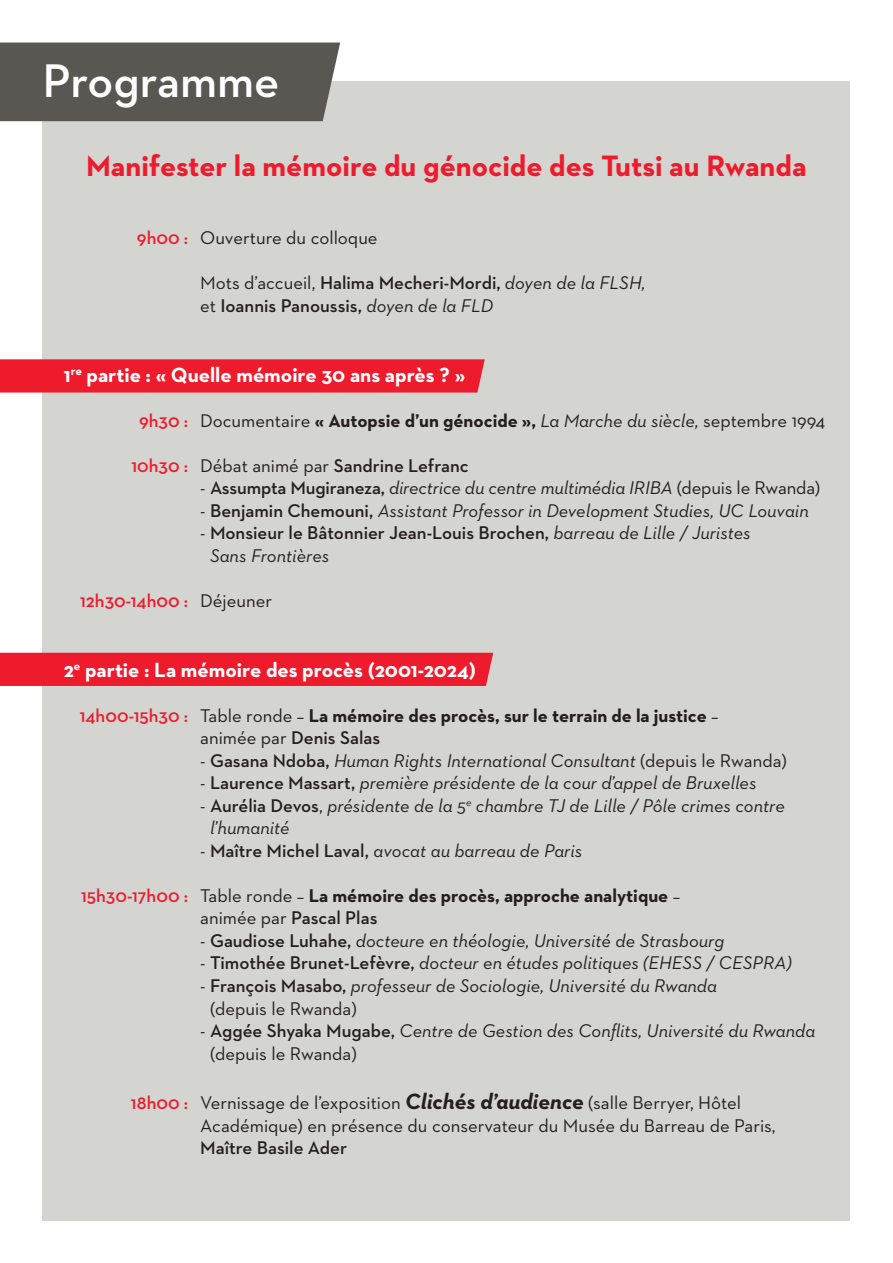
<style>
.page{position:relative;width:893px;height:1263px;background:#fff}
.page>*{position:absolute;margin:0;border:0;box-sizing:border-box;transform-origin:0 0}
.t1{font:600 48px "Neutraface 2 Text";color:#fff}
.t2{font:700 30px "Neutraface 2 Text";color:#ee1b2d}
.t3{font:700 21px "Neutraface 2 Text";color:#fff}
.t4{font:italic 18.75px/22.5px "Neutraface 2 Text";color:#231f20}
.t5{font:18.75px/22.5px "Neutraface 2 Text";color:#231f20}
.t6{font:600 18.75px/22.5px "Neutraface 2 Text";color:#231f20}
.t7{font:700 18.75px/22.5px "Neutraface 2 Text";color:#231f20}
.t8{font:600 18.75px "Neutraface 2 Text";color:#ee1b2d}
.s1{font-weight:600;color:#ee1b2d}
.s2{font-weight:400}
.s3{font-weight:400;font-style:italic}
.s4{font-weight:700}
.s5{font-style:italic}
.s6{color:#ee1b2d}
.s7{font-style:normal}
.s8{font-weight:600;font-style:normal}
.s9{font-weight:400;color:#231f20}
.s10{font-weight:600}
.s11{font-weight:700;font-style:italic;font-size:22.5px}
</style>
<div class="page">
<div style="left:43px;top:81px;width:807px;height:1139px;background:#d4d4d0"></div>
<div style="left:0;top:43px;width:340px;height:78px;background:#585752"></div>
<div style="left:0;top:359px;width:485px;height:34px;background:#ee1b2d"></div>
<div style="left:0;top:653px;width:493px;height:33px;background:#ee1b2d"></div>
<h1 class="t1" style="left:43px;top:50px;width:239px">Programme</h1>
<h2 class="t2" style="left:86px;top:147px;width:722px">Manifester la mémoire du génocide des Tutsi au Rwanda</h2>
<p class="t5" style="left:137px;top:226px;width:242px"><span class="s1">9h00 :</span> Ouverture du colloque</p>
<p class="t6" style="left:200px;top:271px;width:447px"><span class="s2">Mots d’accueil,</span> Halima Mecheri-Mordi, <span class="s3">doyen de la FLSH, </span><span class="s2">et</span> Ioannis Panoussis, <span class="s3">doyen de la FLD</span></p>
<p class="t3" style="left:64px;top:361px;width:403px">1<sup>re</sup> partie : « Quelle mémoire 30 ans après ? »</p>
<p class="t5" style="left:139px;top:409px;width:688px"><span class="s1">9h30 :</span> Documentaire <span class="s4">« Autopsie d’un génocide »,</span> <span class="s5">La Marche du siècle,</span> septembre 1994</p>
<p class="t6" style="left:131px;top:454px;width:339px"><span class="s6">10h30 :</span> <span class="s2">Débat animé par</span> Sandrine Lefranc</p>
<p class="t4" style="left:200px;top:476px;width:621px"><span class="s7">-</span> <span class="s8">Assumpta Mugiraneza,</span> directrice du centre multimédia IRIBA <span class="s7">(depuis le Rwanda)</span></p>
<p class="t4" style="left:200px;top:499px;width:610px"><span class="s7">-</span> <span class="s8">Benjamin Chemouni,</span> Assistant Professor in Development Studies, UC Louvain</p>
<p class="t6" style="left:210px;top:521px;width:542px;text-indent:-10px"><span class="s2">-</span> Monsieur le Bâtonnier Jean-Louis Brochen, <span class="s3">barreau de Lille / Juristes<br>Sans Frontières</span></p>
<p class="t8" style="left:80px;top:588px;width:193px">12h30-14h00 : <span class="s9">Déjeuner</span></p>
<p class="t3" style="left:64px;top:656px;width:414px">2<sup>e</sup> partie : La mémoire des procès (2001-2024)</p>
<p class="t7" style="left:200px;top:704px;width:520px;text-indent:-120px"><span class="s1">14h00-15h30 :</span> <span class="s2">Table ronde –</span> La mémoire des procès, sur le terrain de la justice <span class="s2">– animée par</span> <span class="s10">Denis Salas</span></p>
<p class="t4" style="left:200px;top:749px;width:588px"><span class="s7">-</span> <span class="s8">Gasana Ndoba,</span> Human Rights International Consultant <span class="s7">(depuis le Rwanda)</span></p>
<p class="t4" style="left:200px;top:771px;width:558px"><span class="s7">-</span> <span class="s8">Laurence Massart,</span> première présidente de la cour d’appel de Bruxelles</p>
<p class="t4" style="left:210px;top:794px;width:576px;text-indent:-10px"><span class="s7">-</span> <span class="s8">Aurélia Devos</span><span class="s7">,</span> présidente de la 5<sup>e</sup> chambre TJ de Lille / Pôle crimes contre l’humanité</p>
<p class="t4" style="left:200px;top:839px;width:384px"><span class="s7">-</span> <span class="s8">Maître Michel Laval,</span> avocat au barreau de Paris</p>
<p class="t7" style="left:200px;top:884px;width:481px;text-indent:-119px"><span class="s1">15h30-17h00 :</span> <span class="s2">Table ronde –</span> La mémoire des procès, approche analytique <span class="s2">– animée par</span> <span class="s10">Pascal Plas</span></p>
<p class="t4" style="left:200px;top:929px;width:526px"><span class="s7">-</span> <span class="s8">Gaudiose Luhahe,</span> docteure en théologie, Université de Strasbourg</p>
<p class="t4" style="left:200px;top:951px;width:593px"><span class="s7">-</span> <span class="s8">Timothée Brunet-Lefèvre,</span> docteur en études politiques (EHESS / CESPRA)</p>
<p class="t4" style="left:210px;top:974px;width:509px;text-indent:-10px"><span class="s7">-</span> <span class="s8">François Masabo,</span> professeur de Sociologie, Université du Rwanda <span class="s7">(depuis le Rwanda)</span></p>
<p class="t4" style="left:210px;top:1019px;width:607px;text-indent:-10px"><span class="s7">-</span> <span class="s8">Aggée Shyaka Mugabe,</span> Centre de Gestion des Conflits, Université du Rwanda <span class="s7">(depuis le Rwanda)</span></p>
<p class="t5" style="left:200px;top:1091px;width:577px;text-indent:-69px"><span class="s1">18h00 :</span> Vernissage de l’exposition <span class="s11">Clichés d’audience</span> (salle Berryer, Hôtel<br>Académique) en présence du conservateur du Musée du Barreau de Paris,</p>
<p class="t6" style="left:200px;top:1136px;width:148px">Maître Basile Ader</p>
</div>
